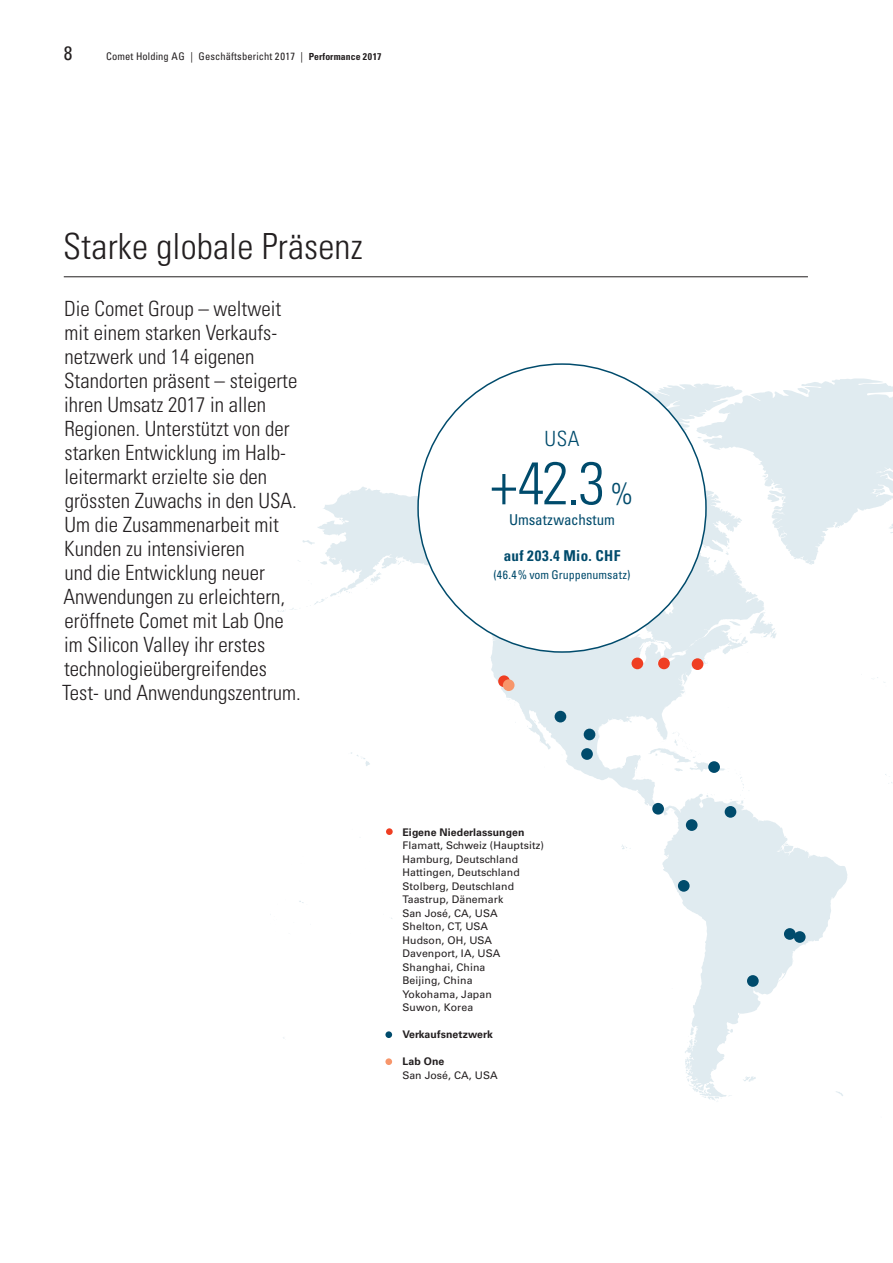
<style>
.page{position:relative;width:893px;height:1263px;background:#fff}
.page>*{position:absolute;margin:0;border:0;box-sizing:border-box;transform-origin:0 0}
.t1{font:300 condensed 60px "Univers LT Std";color:#004b6c}
.t2{font:300 condensed 36px "Univers LT Std";letter-spacing:.005em;color:#231f20}
.t3{font:300 condensed 21px/24px "Univers LT Std";color:#231f20}
.t4{font:300 condensed 21px "Univers LT Std";color:#004b6c}
.t5{font:condensed 19.5px "Univers LT Std";color:#231f20}
.t6{font:700 condensed 15px "Univers LT Std";letter-spacing:.025em;color:#004b6c}
.t7{font:condensed 15px "Univers LT Std";letter-spacing:-.01em;color:#004b6c}
.t8{font:condensed 12px "Univers LT Std";color:#004b6c}
.t9{font:10.5px/13.5px "Univers LT Std";letter-spacing:.01em;color:#231f20}
.t10{font:condensed 10.5px "Univers LT Std";letter-spacing:.01em;color:#231f20}
.t11{font:700 10.5px "Univers LT Std";letter-spacing:.01em;color:#231f20}
.s1{font-weight:700;font-size:9.75px}
.s2{font-size:30px}
</style>
<div class="page">
<hr style="left:64px;top:276px;width:744px;height:1px;background:#231f20">
<svg style="left:270px;top:378px;width:623px;height:723px"></svg>
<div style="left:631px;top:657px;width:12px;height:12px;background:#ef3e22;border-radius:50%"></div>
<div style="left:498px;top:675px;width:12px;height:12px;background:#ef3e22;border-radius:50%"></div>
<div style="left:747px;top:975px;width:12px;height:12px;background:#004b6c;border-radius:50%"></div>
<div style="left:784px;top:928px;width:12px;height:12px;background:#004b6c;border-radius:50%"></div>
<div style="left:794px;top:931px;width:12px;height:12px;background:#004b6c;border-radius:50%"></div>
<div style="left:678px;top:880px;width:12px;height:12px;background:#004b6c;border-radius:50%"></div>
<div style="left:686px;top:819px;width:12px;height:12px;background:#004b6c;border-radius:50%"></div>
<div style="left:725px;top:806px;width:11px;height:12px;background:#004b6c;border-radius:50%"></div>
<div style="left:652px;top:803px;width:12px;height:11px;background:#004b6c;border-radius:50%"></div>
<div style="left:708px;top:761px;width:12px;height:12px;background:#004b6c;border-radius:50%"></div>
<div style="left:581px;top:748px;width:12px;height:12px;background:#004b6c;border-radius:50%"></div>
<div style="left:584px;top:729px;width:11px;height:11px;background:#004b6c;border-radius:50%"></div>
<div style="left:555px;top:711px;width:11px;height:11px;background:#004b6c;border-radius:50%"></div>
<div style="left:658px;top:657px;width:12px;height:12px;background:#ef3e22;border-radius:50%"></div>
<div style="left:692px;top:658px;width:11px;height:12px;background:#ef3e22;border-radius:50%"></div>
<div style="left:503px;top:679px;width:11px;height:12px;background:#f7966b;border-radius:50%"></div>
<div style="left:385px;top:1058px;width:7px;height:7px;background:#f7966b;border-radius:50%"></div>
<div style="left:418px;top:364px;width:288px;height:288px;background:#fff;border-radius:50%"></div>
<p class="t5" style="left:64px;top:40px;width:10px">8</p>
<p class="t10" style="left:106px;top:49px;width:277px">Comet Holding AG | Geschäftsbericht 2017 | <span class="s1">Performance 2017</span></p>
<h2 class="t2" style="left:63px;top:224px;width:301px">Starke globale Präsenz</h2>
<p class="t3" style="left:62px;top:297px;width:240px">Die Comet Group – weltweit mit einem starken Verkaufs&shy;netzwerk und 14 eigenen<br>Standorten präsent – steigerte ihren Umsatz 2017 in allen<br>Regionen. Unterstützt von der starken Entwicklung im Halb&shy;leitermarkt erzielte sie den grössten Zuwachs in den USA.<br>Um die Zusammenarbeit mit<br>Kunden zu intensivieren<br>und die Entwicklung neuer<br>Anwendungen zu erleichtern, eröffnete Comet mit Lab One im Silicon Valley ihr erstes technologieübergreifendes<br>Test- und Anwendungszentrum.</p>
<p class="t4" style="left:544px;top:426px;width:37px">USA</p>
<h1 class="t1" style="left:491px;top:447px;width:144px">+42.3 <span class="s2">%</span></h1>
<p class="t7" style="left:509px;top:510px;width:108px">Umsatzwachstum</p>
<p class="t6" style="left:504px;top:546px;width:118px">auf 203.4 Mio. CHF</p>
<p class="t8" style="left:494px;top:567px;width:138px">(46.4% vom Gruppenumsatz)</p>
<p class="t11" style="left:402px;top:826px;width:123px">Eigene Niederlassungen</p>
<p class="t9" style="left:402px;top:839px;width:143px">Flamatt, Schweiz (Hauptsitz)<br>Hamburg, Deutschland<br>Hattingen, Deutschland<br>Stolberg, Deutschland<br>Taastrup, Dänemark<br>San José, CA, USA<br>Shelton, CT, USA<br>Hudson, OH, USA<br>Davenport, IA, USA<br>Shanghai, China<br>Beijing, China<br>Yokohama, Japan<br>Suwon, Korea</p>
<p class="t11" style="left:402px;top:1028px;width:92px">Verkaufsnetzwerk</p>
<p class="t11" style="left:402px;top:1055px;width:43px">Lab One</p>
<p class="t9" style="left:402px;top:1068px;width:97px">San José, CA, USA</p>
</div>
